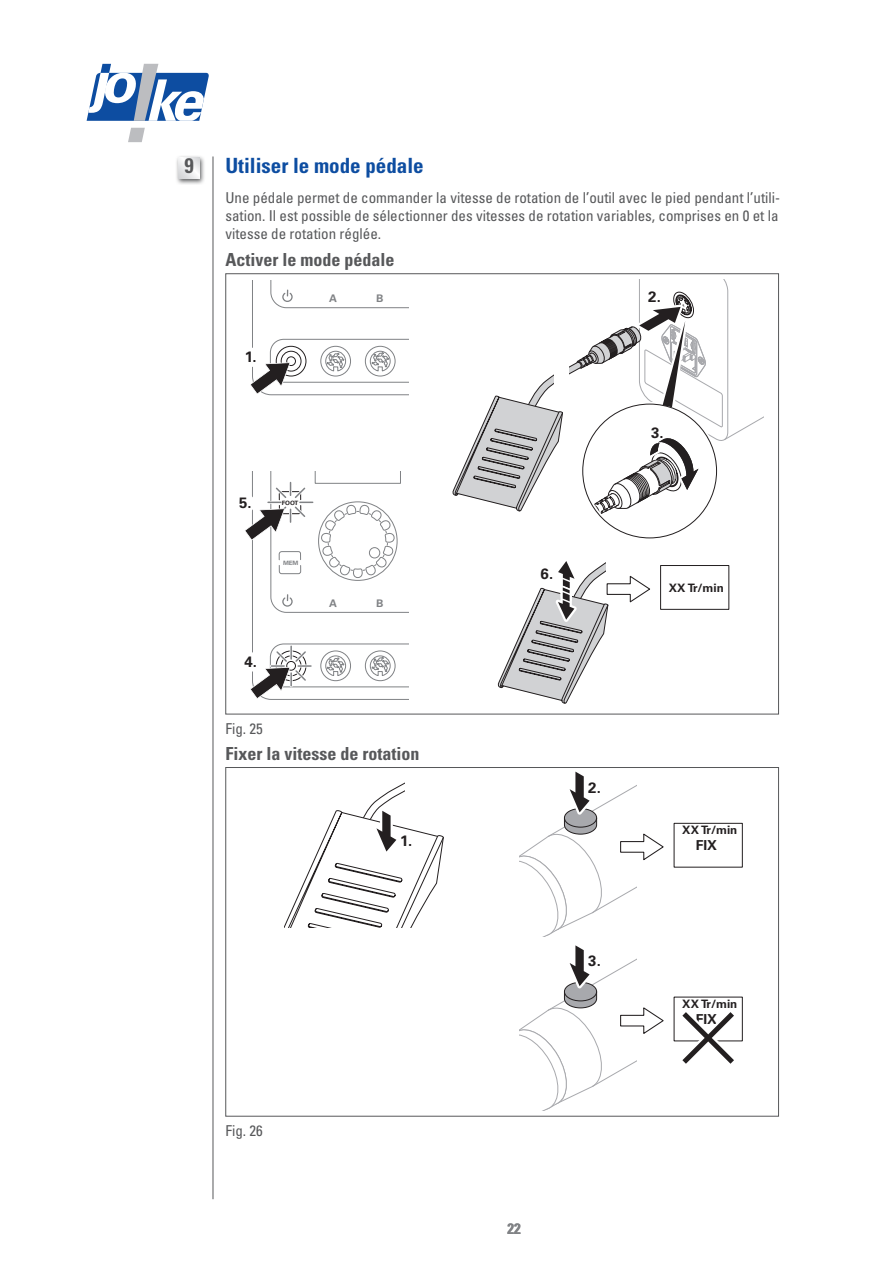
<style>
.page{position:relative;width:893px;height:1263px;background:#fff}
.page>*{position:absolute;margin:0;border:0;box-sizing:border-box;transform-origin:0 0}
.t1{font:700 condensed 21px "Univers LT Pro";color:#0d4da1}
.t2{font:700 condensed 21px "Univers LT Pro";color:#57585a}
.t3{font:700 condensed 18px "Univers LT Pro";color:#57585a}
.t4{font:condensed 15px/18px "Univers LT Pro";color:#57585a;text-align:justify}
.t5{font:700 15px "Univers LT Pro 65";color:#231f20}
.t6{font:700 condensed 15px "Univers LT Pro";color:#808285}
.t7{font:700 13.65px "Univers LT Pro 65";color:#231f20}
.t8{font:700 11.55px "Univers LT Pro 65";color:#231f20}
.t9{font:700 10.5px "Univers LT Pro 65";color:#808285;scale:1.04 1}
.t10{font:700 6px "Univers LT Pro 65";color:#231f20;scale:1.04 1}
.t11{font:700 6px "Univers LT Pro 65";color:#808285;scale:1.04 1}
.t12{font:italic 700 2.4px "Univers LT Pro 65";color:#a8a9ad;scale:1.15 1}
</style>
<div class="page">
<svg style="left:87px;top:64px;width:122px;height:78px"></svg>
<hr style="left:213px;top:156px;width:1px;height:1043px;background:#57585a">
<svg style="left:250px;top:281px;width:158px;height:115px"></svg>
<svg style="left:245px;top:472px;width:163px;height:228px"></svg>
<div style="left:660px;top:565px;width:69px;height:44px;border:1px solid #231f20"></div>
<svg style="left:497px;top:561px;width:153px;height:143px"></svg>
<svg style="left:284px;top:782px;width:160px;height:145px"></svg>
<div style="left:674px;top:823px;width:69px;height:44px;border:1px solid #231f20"></div>
<svg style="left:519px;top:771px;width:145px;height:166px"></svg>
<svg style="left:680px;top:1012px;width:56px;height:52px"></svg>
<svg style="left:519px;top:945px;width:145px;height:165px"></svg>
<svg style="left:176px;top:156px;width:28px;height:28px"></svg>
<svg style="left:179px;top:157px;width:21px;height:22px"></svg>
<svg style="left:452px;top:280px;width:311px;height:240px"></svg>
<h1 class="t2" style="left:185px;top:152px;width:11px">9</h1>
<h1 class="t1" style="left:225px;top:152px;width:200px">Utiliser le mode pédale</h1>
<p class="t4" style="left:225px;top:189px;width:556px">Une pédale permet de commander la vitesse de rotation de l’outil avec le pied pendant l’utili&shy;sation. Il est possible de sélectionner des vitesses de rotation variables, comprises en 0 et la vitesse de rotation réglée.</p>
<p class="t3" style="left:225px;top:248px;width:170px">Activer le mode pédale</p>
<p class="t9" style="left:329px;top:292px;width:9px">A</p>
<p class="t9" style="left:376px;top:292px;width:9px">B</p>
<p class="t5" style="left:648px;top:288px;width:14px">2.</p>
<p class="t5" style="left:245px;top:348px;width:14px">1.</p>
<p class="t5" style="left:239px;top:494px;width:14px">5.</p>
<p class="t10" style="left:282px;top:499px;width:18px">FOOT</p>
<p class="t11" style="left:283px;top:559px;width:16px">MEM</p>
<p class="t5" style="left:244px;top:653px;width:14px">4.</p>
<p class="t9" style="left:329px;top:597px;width:9px">A</p>
<p class="t9" style="left:376px;top:597px;width:9px">B</p>
<p class="t4" style="left:225px;top:719px;width:39px">Fig. 25</p>
<p class="t3" style="left:225px;top:743px;width:195px">Fixer la vitesse de rotation</p>
<p class="t5" style="left:400px;top:832px;width:14px">1.</p>
<p class="t5" style="left:540px;top:564px;width:14px">6.</p>
<p class="t12" style="left:685px;top:345px;width:7px;rotate:-90deg">230</p>
<p class="t5" style="left:651px;top:424px;width:14px">3.</p>
<p class="t8" style="left:669px;top:581px;width:57px">XX Tr/min</p>
<p class="t5" style="left:588px;top:778px;width:14px">2.</p>
<p class="t8" style="left:682px;top:823px;width:57px">XX Tr/min</p>
<p class="t7" style="left:696px;top:837px;width:23px">FIX</p>
<p class="t4" style="left:225px;top:1121px;width:39px">Fig. 26</p>
<p class="t5" style="left:588px;top:952px;width:14px">3.</p>
<p class="t6" style="left:507px;top:1219px;width:15px">22</p>
<p class="t8" style="left:682px;top:997px;width:57px">XX Tr/min</p>
<p class="t7" style="left:696px;top:1011px;width:23px">FIX</p>
</div>
